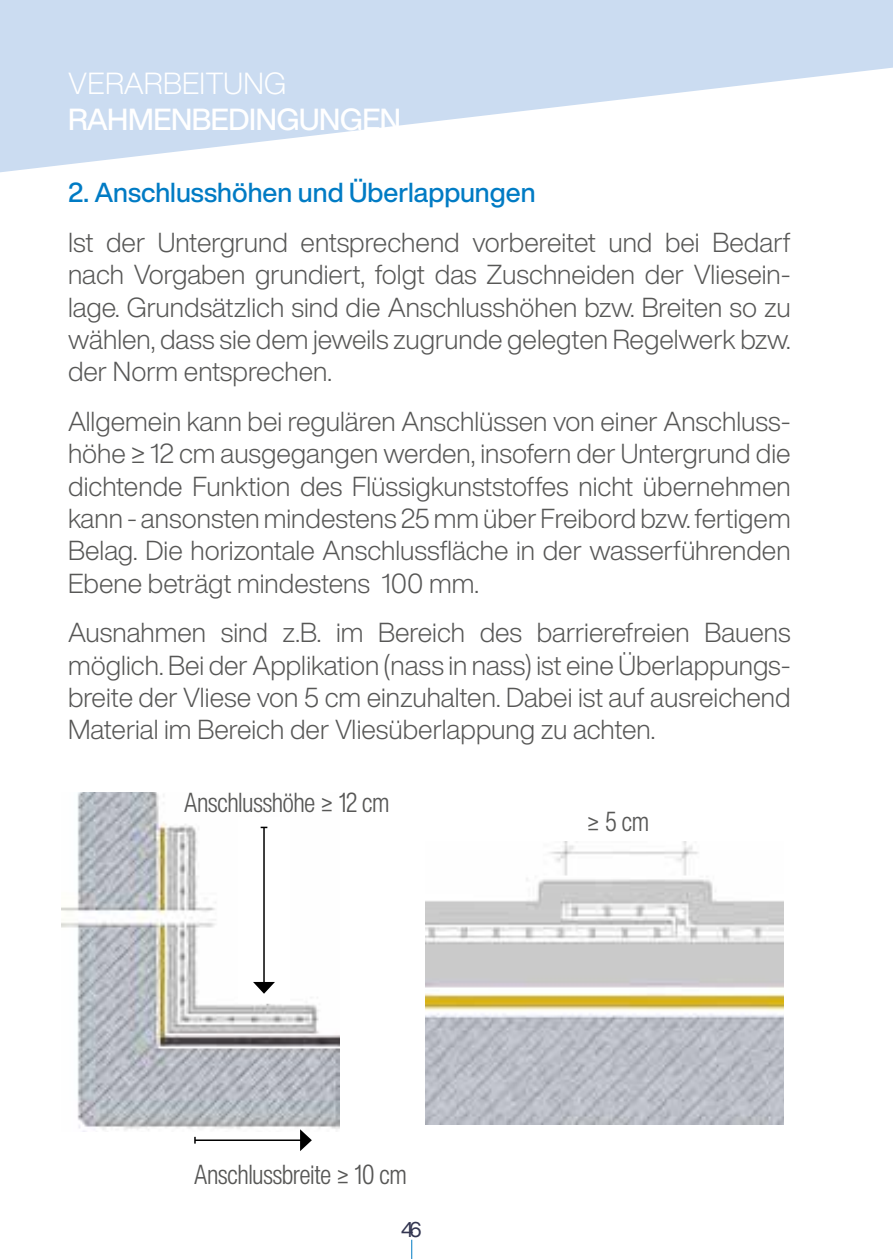
<style>
.page{position:relative;width:893px;height:1259px;background:#fff}
.page>*{position:absolute;margin:0;border:0;box-sizing:border-box;transform-origin:0 0}
.t1{font:500 30px "Helvetica Now Display";letter-spacing:-.01em;color:#fff}
.t2{font:300 30px "Helvetica Now Display";letter-spacing:.01em;color:#fff}
.t3{font:300 27px/32.4px "Helvetica Now Display";color:#575756;text-align:justify}
.t4{font:300 27px "Helvetica Now Disp Cn";color:#575756}
.t5{font:500 27px "Helvetica Now Display";color:#007bc4}
.t6{font:21px "Helvetica Now Display";color:#333651}
</style>
<div class="page">
<svg style="left:411px;top:1239px;width:1px;height:20px"></svg>
<svg style="left:0;top:0;width:893px;height:173px;fill:#cbdcf1"></svg>
<img style="left:62px;top:793px;width:278px;height:337px">
<img style="left:425px;top:841px;width:359px;height:283px">
<div style="left:238px;top:816px;width:52px;height:187px;background:#fff"></div>
<hr style="left:263px;top:827px;width:2px;height:156px;background:#000">
<svg style="left:253px;top:982px;width:22px;height:11px"></svg>
<hr style="left:195px;top:1139px;width:107px;height:2px;background:#000">
<svg style="left:300px;top:1129px;width:12px;height:22px"></svg>
<svg style="left:194px;top:1136px;width:2px;height:7px"></svg>
<p class="t2" style="left:68px;top:63px;width:220px">VERARBEITUNG</p>
<p class="t1" style="left:68px;top:99px;width:334px">RAHMENBEDINGUNGEN</p>
<p class="t5" style="left:68px;top:174px;width:469px">2. Anschlusshöhen und Überlappungen</p>
<p class="t3" style="left:68px;top:226px;width:724px">Ist der Untergrund entsprechend vorbereitet und bei Bedarf nach Vorgaben grundiert, folgt das Zuschneiden der Vliesein&shy;lage. Grundsätzlich sind die Anschlusshöhen bzw. Breiten so zu wählen, dass sie dem jeweils zugrunde gelegten Regelwerk bzw. der Norm entsprechen.</p>
<p class="t3" style="left:68px;top:405px;width:724px">Allgemein kann bei regulären Anschlüssen von einer Anschluss&shy;höhe ≥ 12 cm ausgegangen werden, insofern der Untergrund die dichtende Funktion des Flüssigkunststoffes nicht übernehmen kann - ansonsten mindestens 25 mm über Freibord bzw. fertigem Belag. Die horizontale Anschlussfläche in der wasserführenden Ebene beträgt mindestens 100 mm.</p>
<p class="t3" style="left:68px;top:616px;width:724px">Ausnahmen sind z.B. im Bereich des barrierefreien Bauens möglich. Bei der Applikation (nass in nass) ist eine Überlappungs&shy;breite der Vliese von 5 cm einzuhalten. Dabei ist auf ausreichend Material im Bereich der Vliesüberlappung zu achten.</p>
<p class="t4" style="left:184px;top:785px;width:207px">Anschlusshöhe ≥ 12 cm</p>
<p class="t4" style="left:194px;top:1156px;width:214px">Anschlussbreite ≥ 10 cm</p>
<p class="t6" style="left:401px;top:1215px;width:22px">46</p>
<p class="t4" style="left:587px;top:804px;width:64px">≥ 5 cm</p>
</div>
